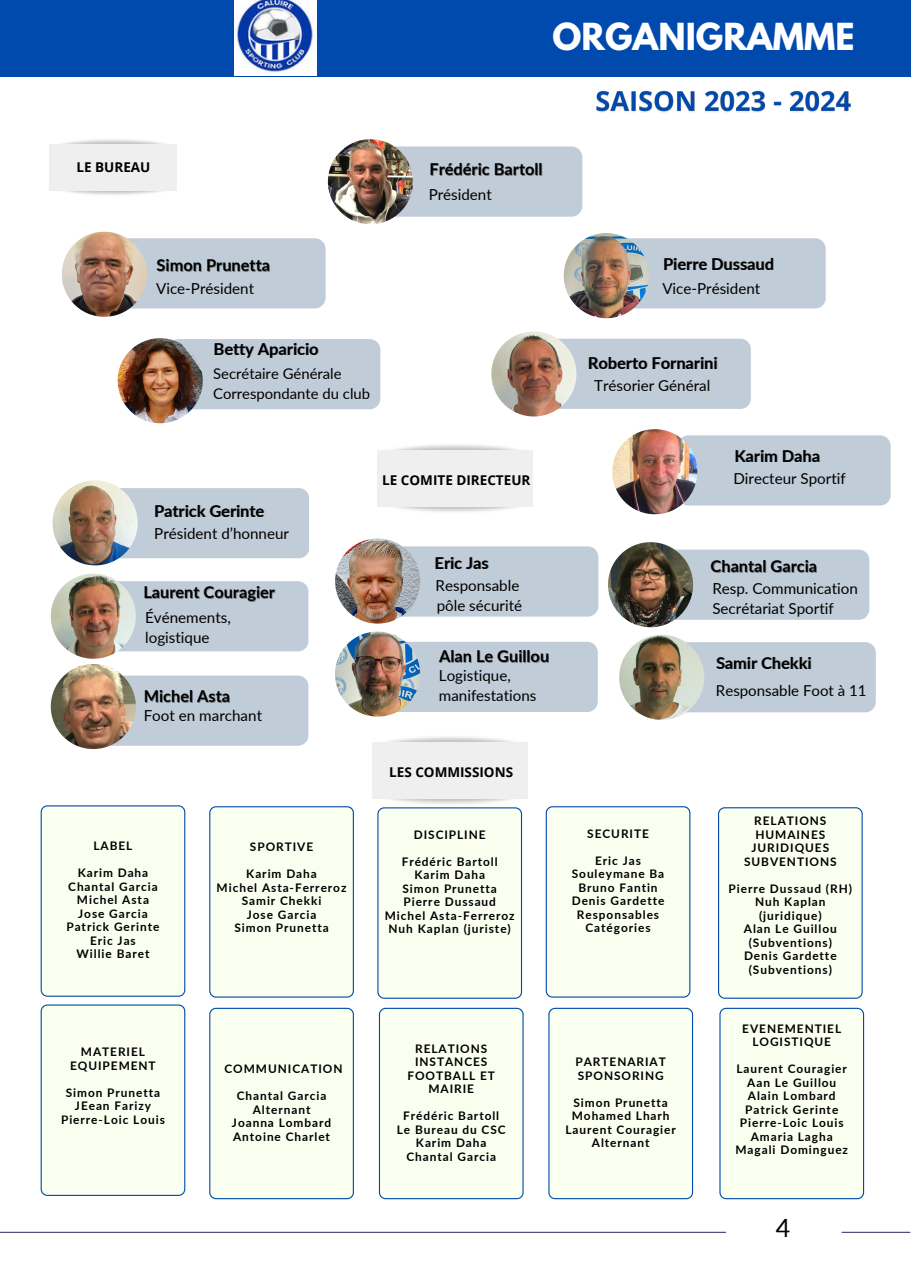
<style>
.page{position:relative;width:911px;height:1281px;background:#fff}
.page>*{position:absolute;margin:0;border:0;box-sizing:border-box;transform-origin:0 0}
.t1{font:700 33px "League Spartan";color:#fff}
.t2{font:25.2px "Lato";color:#000}
.t3{font:700 16.35px "Lato";color:#000}
.t4{font:15.15px/20.2px "Lato";color:#000}
.t5{font:15px "Lato";color:#000}
.t6{font:14.85px/20.2px "Lato";color:#000}
.t7{font:700 13.5px "Open Sans";color:#000}
.t8{font:700 11.85px/13.5px "Lato";letter-spacing:.08em;color:#000;text-align:center}
</style>
<div class="page">
<div style="left:376px;top:546px;width:222px;height:70px;background:#c0ccd8;border-radius:11px"></div>
<div style="left:656px;top:549px;width:213px;height:70px;background:#c0ccd8;border-radius:11px"></div>
<div style="left:385px;top:641px;width:212px;height:71px;background:#c0ccd8;border-radius:11px"></div>
<div style="left:88px;top:581px;width:220px;height:70px;background:#c0ccd8;border-radius:11px"></div>
<img style="left:51px;top:573px;width:85px;height:85px;border-radius:50%">
<hr style="left:0;top:1231px;width:909px;height:1px;background:#3c406e">
<div style="left:612px;top:238px;width:213px;height:70px;background:#c0ccd8;border-radius:10px"></div>
<img style="left:563px;top:233px;width:85px;height:85px;border-radius:50%">
<img style="left:335px;top:631px;width:85px;height:85px;border-radius:50%">
<div style="left:662px;top:642px;width:213px;height:70px;background:#c0ccd8;border-radius:11px"></div>
<img style="left:619px;top:634px;width:85px;height:85px;border-radius:50%">
<div style="left:378px;top:450px;width:154px;height:56px;background:#efefef"></div>
<div style="left:96px;top:488px;width:213px;height:70px;background:#c0ccd8;border-radius:11px"></div>
<img style="left:53px;top:480px;width:85px;height:85px;border-radius:50%">
<div style="left:96px;top:675px;width:212px;height:70px;background:#c0ccd8;border-radius:11px"></div>
<img style="left:51px;top:664px;width:85px;height:85px;border-radius:50%">
<div style="left:677px;top:435px;width:213px;height:70px;background:#c0ccd8;border-radius:11px"></div>
<img style="left:612px;top:429px;width:85px;height:85px;border-radius:50%">
<div style="left:167px;top:339px;width:213px;height:70px;background:#c0ccd8;border-radius:11px"></div>
<img style="left:118px;top:338px;width:85px;height:85px;border-radius:50%">
<div style="left:538px;top:339px;width:212px;height:70px;background:#c0ccd8;border-radius:10px"></div>
<img style="left:491px;top:331px;width:85px;height:85px;border-radius:50%">
<img style="left:607px;top:542px;width:85px;height:85px;border-radius:50%">
<img style="left:335px;top:538px;width:85px;height:85px;border-radius:50%">
<div style="left:369px;top:146px;width:213px;height:71px;background:#c0ccd8;border-radius:11px"></div>
<img style="left:328px;top:139px;width:85px;height:85px;border-radius:50%">
<div style="left:113px;top:238px;width:212px;height:70px;background:#c0ccd8;border-radius:11px"></div>
<img style="left:62px;top:232px;width:85px;height:85px;border-radius:50%">
<div style="left:209px;top:806px;width:145px;height:191px;background:#fbfff0"></div>
<div style="left:0;top:0;width:910px;height:76px;background:#004aad"></div>
<img style="left:234px;top:0;width:82px;height:75px">
<div style="left:41px;top:805px;width:144px;height:191px;background:#fbfff0"></div>
<div style="left:545px;top:806px;width:145px;height:191px;background:#fbfff0"></div>
<div style="left:209px;top:1007px;width:145px;height:191px;background:#fbfff0"></div>
<div style="left:548px;top:1007px;width:144px;height:191px;background:#fbfff0"></div>
<div style="left:377px;top:812px;width:145px;height:186px;background:#fbfff0"></div>
<div style="left:41px;top:1004px;width:144px;height:191px;background:#fbfff0"></div>
<div style="left:379px;top:1007px;width:144px;height:191px;background:#fbfff0"></div>
<svg style="left:719px;top:1007px;width:144px;height:226px"></svg>
<div style="left:718px;top:807px;width:144px;height:191px;background:#fbfff0"></div>
<div style="left:49px;top:144px;width:128px;height:46px;background:#efefef"></div>
<img style="left:372px;top:783px;width:156px;height:29px">
<div style="left:372px;top:742px;width:155px;height:56px;background:#efefef"></div>
<img style="left:596px;top:90px;width:255px;height:23px">
<p class="t7" style="left:76px;top:157px;width:75px">LE BUREAU</p>
<h1 class="t1" style="left:552px;top:20px;width:303px">ORGANIGRAMME</h1>
<h3 class="t3" style="left:429px;top:159px;width:115px">Frédéric Bartoll</h3>
<p class="t4" style="left:428px;top:184px;width:65px">Président</p>
<h5 class="t3" style="left:156px;top:255px;width:115px">Simon Prunetta</h5>
<p class="t3" style="left:663px;top:253px;width:112px">Pierre Dussaud</p>
<p class="t4" style="left:662px;top:278px;width:99px">Vice-Président</p>
<p class="t4" style="left:156px;top:278px;width:99px">Vice-Président</p>
<h4 class="t3" style="left:213px;top:338px;width:106px">Betty Aparicio</h4>
<p class="t6" style="left:213px;top:362px;width:158px">Secrétaire Générale<br>Correspondante du club</p>
<h4 class="t3" style="left:154px;top:500px;width:112px">Patrick Gerinte</h4>
<h3 class="t4" style="left:154px;top:522px;width:136px">Président d’honneur</h3>
<p class="t3" style="left:143px;top:582px;width:133px">Laurent Couragier</p>
<p class="t4" style="left:145px;top:607px;width:87px">Événements, logistique</p>
<p class="t3" style="left:144px;top:685px;width:88px">Michel Asta</p>
<h5 class="t4" style="left:144px;top:705px;width:120px">Foot en marchant</h5>
<p class="t8" style="left:93px;top:839px;width:40px">LABEL</p>
<p class="t8" style="left:66px;top:866px;width:95px">Karim Daha<br>Chantal Garcia<br>Michel Asta<br>Jose Garcia<br>Patrick Gerinte<br>Eric Jas<br>Willie Baret</p>
<p class="t8" style="left:250px;top:839px;width:65px">SPORTIVE</p>
<p class="t8" style="left:216px;top:866px;width:131px">Karim Daha<br>Michel Asta-Ferreroz<br>Samir Chekki<br>Jose Garcia<br>Simon Prunetta</p>
<p class="t7" style="left:382px;top:470px;width:150px">LE COMITE DIRECTEUR</p>
<h4 class="t3" style="left:434px;top:552px;width:55px">Eric Jas</h4>
<p class="t4" style="left:435px;top:574px;width:88px">Responsable pôle sécurité</p>
<h3 class="t3" style="left:439px;top:646px;width:111px">Alan Le Guillou</h3>
<p class="t4" style="left:439px;top:664px;width:99px">Logistique, manifestations</p>
<p class="t7" style="left:389px;top:762px;width:125px">LES COMMISSIONS</p>
<p class="t8" style="left:413px;top:827px;width:73px">DISCIPLINE</p>
<p class="t8" style="left:384px;top:854px;width:131px">Frédéric Bartoll<br>Karim Daha<br>Simon Prunetta<br>Pierre Dussaud<br>Michel Asta-Ferreroz<br>Nuh Kaplan (juriste)</p>
<h3 class="t3" style="left:587px;top:352px;width:131px">Roberto Fornarini</h3>
<h3 class="t4" style="left:594px;top:375px;width:118px">Trésorier Général</h3>
<p class="t3" style="left:734px;top:445px;width:87px">Karim Daha</p>
<h3 class="t4" style="left:733px;top:468px;width:114px">Directeur Sportif</h3>
<p class="t3" style="left:710px;top:556px;width:108px">Chantal Garcia</p>
<h3 class="t4" style="left:712px;top:578px;width:147px">Resp. Communication<br>Secrétariat Sportif</h3>
<p class="t8" style="left:587px;top:826px;width:63px">SECURITE</p>
<p class="t8" style="left:571px;top:853px;width:94px">Eric Jas<br>Souleymane Ba<br>Bruno Fantin<br>Denis Gardette<br>Responsables<br>Catégories</p>
<h3 class="t3" style="left:715px;top:652px;width:97px">Samir Chekki</h3>
<h3 class="t5" style="left:715px;top:680px;width:152px">Responsable Foot à 11</h3>
<p class="t8" style="left:743px;top:813px;width:94px">RELATIONS<br>HUMAINES<br>JURIDIQUES<br>SUBVENTIONS</p>
<p class="t8" style="left:728px;top:881px;width:125px">Pierre Dussaud (RH)<br>Nuh Kaplan (juridique)<br>Alan Le Guillou (Subventions)<br>Denis Gardette (Subventions)</p>
<p class="t8" style="left:70px;top:1044px;width:87px">MATERIEL<br>EQUIPEMENT</p>
<h3 class="t8" style="left:66px;top:1085px;width:96px">Simon Prunetta</h3>
<h4 class="t8" style="left:75px;top:1098px;width:77px">JEean Farizy</h4>
<p class="t8" style="left:61px;top:1112px;width:105px">Pierre-Loic Louis</p>
<p class="t8" style="left:224px;top:1061px;width:119px">COMMUNICATION</p>
<p class="t8" style="left:232px;top:1088px;width:101px">Chantal Garcia<br>Alternant<br>Joanna Lombard<br>Antoine Charlet</p>
<p class="t8" style="left:407px;top:1041px;width:89px">RELATIONS<br>INSTANCES<br>FOOTBALL ET<br>MAIRIE</p>
<p class="t8" style="left:396px;top:1108px;width:110px">Frédéric Bartoll<br>Le Bureau du CSC<br>Karim Daha<br>Chantal Garcia</p>
<p class="t8" style="left:575px;top:1054px;width:92px;text-align:left">PARTENARIAT<br>SPONSORING</p>
<p class="t8" style="left:565px;top:1095px;width:112px">Simon Prunetta<br>Mohamed Lharh<br>Laurent Couragier<br>Alternant</p>
<p class="t8" style="left:742px;top:1021px;width:100px">EVENEMENTIEL<br>LOGISTIQUE</p>
<p class="t8" style="left:735px;top:1061px;width:114px">Laurent Couragier<br>Aan Le Guillou<br>Alain Lombard<br>Patrick Gerinte<br>Pierre-Loic Louis<br>Amaria Lagha<br>Magali Dominguez</p>
<h4 class="t2" style="left:775px;top:1211px;width:16px">4</h4>
</div>
